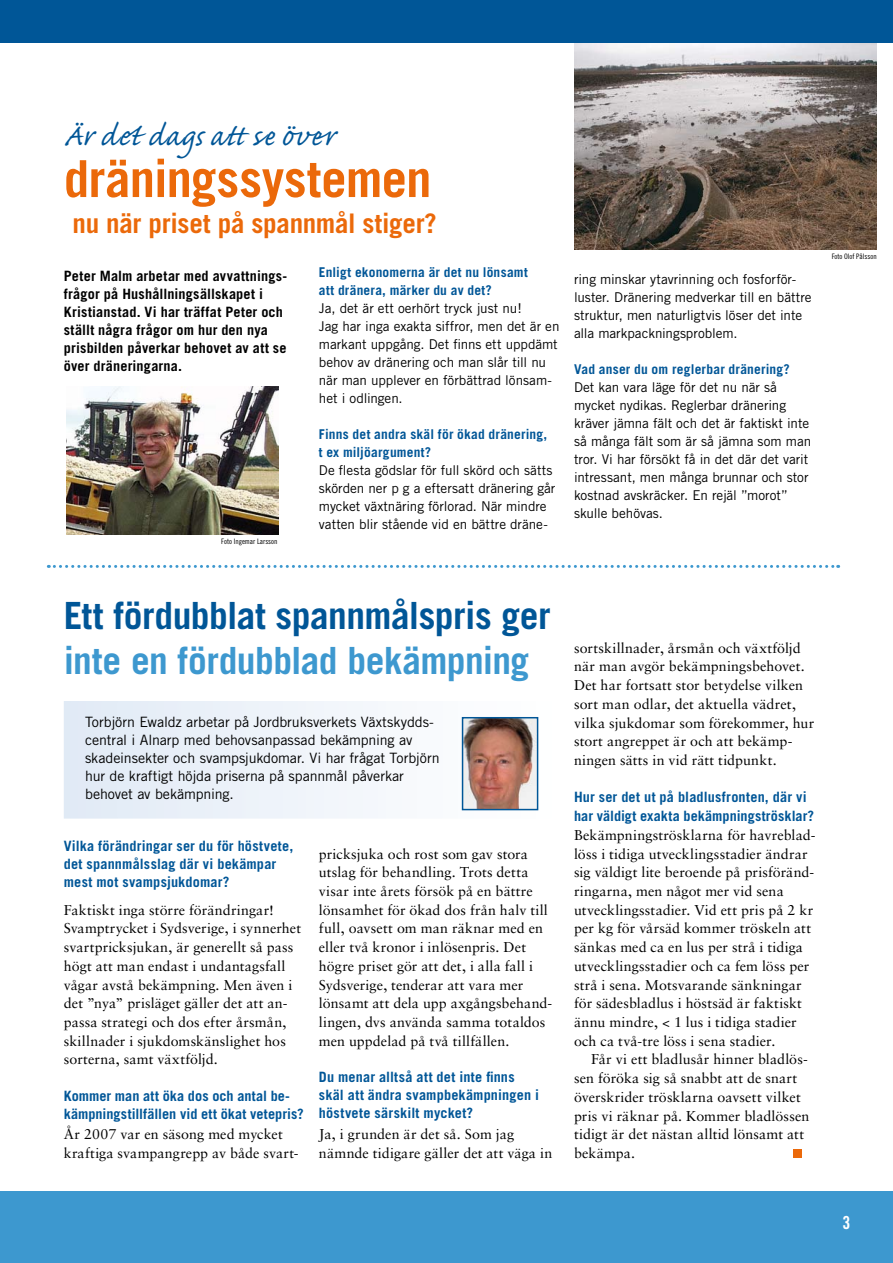
<style>
.page{position:relative;width:893px;height:1263px;background:#fff}
.page>*{position:absolute;margin:0;border:0;box-sizing:border-box;transform-origin:0 0}
.t1{font:700 51px "Trade Gothic";letter-spacing:-.015em;color:#eb690a}
.t2{font:39px "Caflisch Script Pro";letter-spacing:.035em;color:#005697}
.t3{font:700 37.5px "Trade Gothic";letter-spacing:-.015em;color:#005697}
.t4{font:700 37.5px "Trade Gothic";letter-spacing:-.015em;color:#3d98cf}
.t5{font:700 27px "Trade Gothic";letter-spacing:-.01em;color:#eb690a}
.t6{font:18px "Trade Gothic Bold Cond Twenty";color:#fff}
.t7{font:14.25px/18.8px "Sabon";letter-spacing:.01em;color:#000}
.t8{font:700 14.25px/18px "Trade Gothic";letter-spacing:.01em;color:#005697}
.t9{font:14.25px/18px "Trade Gothic";letter-spacing:-.005em;color:#000}
.t10{font:700 14.25px/18px "Trade Gothic";letter-spacing:.01em;color:#000}
.t11{font:13.5px/18px "Trade Gothic";letter-spacing:-.005em;color:#000}
.t12{font:700 13.5px/18px "Trade Gothic";letter-spacing:.015em;color:#005697}
.t13{font:7.5px "Trade Gothic Cond Eighteen";color:#000}
</style>
<div class="page">
<img style="left:574px;top:43px;width:303px;height:206px">
<div style="left:65px;top:702px;width:496px;height:116px;background:linear-gradient(to right,#e3ebf6,#fbfcfd)"></div>
<div style="left:64px;top:701px;width:497px;height:118px;border:2px solid #fff"></div>
<div style="left:0;top:0;width:893px;height:43px;background:#005697"></div>
<div style="left:0;top:1191px;width:893px;height:72px;background:#3d98cf"></div>
<div style="left:794px;top:1150px;width:8px;height:8px;background:#eb690a"></div>
<img style="left:66px;top:387px;width:213px;height:147px">
<img style="left:465px;top:720px;width:70px;height:87px">
<div style="left:462px;top:717px;width:76px;height:93px;border:2px solid #005697"></div>
<svg style="left:48px;top:565px;width:791px;height:3px"></svg>
<h2 class="t2" style="left:64px;top:115px;width:274px">Är det dags att se över</h2>
<h1 class="t1" style="left:64px;top:147px;width:369px">dräningssystemen</h1>
<h3 class="t5" style="left:73px;top:207px;width:366px">nu när priset på spannmål stiger?</h3>
<p class="t10" style="left:64px;top:267px;width:225px">Peter Malm arbetar med avvattnings&shy;frågor på Hushållningsällskapet i Kristianstad. Vi har träffat Peter och ställt några frågor om hur den nya prisbilden påverkar behovet av att se över dräneringarna.</p>
<p class="t12" style="left:319px;top:263px;width:210px">Enligt ekonomerna är det nu lönsamt att dränera, märker du av det?</p>
<p class="t11" style="left:319px;top:299px;width:242px">Ja, det är ett oerhört tryck just nu!<br>Jag har inga exakta siffror, men det är en markant uppgång. Det finns ett uppdämt behov av dränering och man slår till nu när man upplever en förbättrad lönsam&shy;het i odlingen.</p>
<p class="t12" style="left:319px;top:425px;width:230px">Finns det andra skäl för ökad dränering, t ex miljöargument?</p>
<p class="t11" style="left:319px;top:461px;width:238px">De flesta gödslar för full skörd och sätts skörden ner p g a eftersatt dränering går mycket växtnäring förlorad. När mindre vatten blir stående vid en bättre dräne-</p>
<p class="t13" style="left:221px;top:537px;width:58px">Foto Ingemar Larsson</p>
<p class="t11" style="left:574px;top:270px;width:239px">ring minskar ytavrinning och fosforför&shy;luster. Dränering medverkar till en bättre struktur, men naturligtvis löser det inte alla markpackningsproblem.</p>
<p class="t12" style="left:574px;top:360px;width:217px">Vad anser du om reglerbar dränering?</p>
<p class="t11" style="left:574px;top:378px;width:239px">Det kan vara läge för det nu när så mycket nydikas. Reglerbar dränering kräver jämna fält och det är faktiskt inte så många fält som är så jämna som man tror. Vi har försökt få in det där det varit intressant, men många brunnar och stor kostnad avskräcker. En rejäl ”morot” skulle behövas.</p>
<p class="t13" style="left:832px;top:252px;width:46px">Foto Olof Pålsson</p>
<h3 class="t3" style="left:64px;top:593px;width:488px">Ett fördubblat spannmålspris ger</h3>
<h3 class="t4" style="left:64px;top:638px;width:467px">inte en fördubblad bekämpning</h3>
<p class="t9" style="left:85px;top:713px;width:356px">Torbjörn Ewaldz arbetar på Jordbruksverkets Växtskydds&shy;central i Alnarp med behovsanpassad bekämpning av skadeinsekter och svampsjukdomar. Vi har frågat Torbjörn hur de kraftigt höjda priserna på spannmål påverkar behovet av bekämpning.</p>
<p class="t8" style="left:64px;top:836px;width:231px">Vilka förändringar ser du för höstvete, det spannmålsslag där vi bekämpar mest mot svampsjukdomar?</p>
<p class="t7" style="left:64px;top:900px;width:239px">Faktiskt inga större förändringar!<br>Svamptrycket i Sydsverige, i synnerhet svartpricksjukan, är generellt så pass högt att man endast i undantagsfall vågar avstå bekämpning. Men även i det ”nya” prisläget gäller det att an&shy;passa strategi och dos efter årsmån, skillnader i sjukdomskänslighet hos sorterna, samt växtföljd.</p>
<p class="t8" style="left:64px;top:1087px;width:242px">Kommer man att öka dos och antal be&shy;kämpningstillfällen vid ett ökat vetepris?</p>
<p class="t7" style="left:64px;top:1125px;width:236px">År 2007 var en säsong med mycket kraftiga svampangrepp av både svart-</p>
<p class="t7" style="left:319px;top:844px;width:235px">pricksjuka och rost som gav stora utslag för behandling. Trots detta visar inte årets försök på en bättre lönsamhet för ökad dos från halv till full, oavsett om man räknar med en eller två kronor i inlösenpris. Det högre priset gör att det, i alla fall i Sydsverige, tenderar att vara mer lönsamt att dela upp axgångsbehand&shy;lingen, dvs använda samma totaldos men uppdelad på två tillfällen.</p>
<p class="t8" style="left:319px;top:1068px;width:222px">Du menar alltså att det inte finns skäl att ändra svampbekämpningen i höstvete särskilt mycket?</p>
<p class="t7" style="left:319px;top:1125px;width:235px">Ja, i grunden är det så. Som jag nämnde tidigare gäller det att väga in</p>
<p class="t7" style="left:574px;top:638px;width:242px">sortskillnader, årsmån och växtföljd när man avgör bekämpningsbehovet.<br>Det har fortsatt stor betydelse vilken sort man odlar, det aktuella vädret, vilka sjukdomar som förekommer, hur stort angreppet är och att bekämp&shy;ningen sätts in vid rätt tidpunkt.</p>
<p class="t8" style="left:574px;top:788px;width:242px;line-height:18.8px">Hur ser det ut på bladlusfronten, där vi har väldigt exakta bekämpningströsklar?</p>
<p class="t7" style="left:574px;top:825px;width:243px">Bekämpningströsklarna för havreblad&shy;löss i tidiga utvecklingsstadier ändrar sig väldigt lite beroende på prisföränd&shy;ringarna, men något mer vid sena utvecklingsstadier. Vid ett pris på 2 kr per kg för vårsäd kommer tröskeln att sänkas med ca en lus per strå i tidiga utvecklingsstadier och ca fem löss per strå i sena. Motsvarande sänkningar för sädesbladlus i höstsäd är faktiskt ännu mindre, &lt; 1 lus i tidiga stadier och ca två-tre löss i sena stadier.</p>
<p class="t7" style="left:574px;top:1050px;width:237px;text-indent:17px">Får vi ett bladlusår hinner bladlös&shy;sen föröka sig så snabbt att de snart överskrider trösklarna oavsett vilket pris vi räknar på. Kommer bladlössen tidigt är det nästan alltid lönsamt att bekämpa.</p>
<p class="t6" style="left:842px;top:1211px;width:9px">3</p>
</div>
